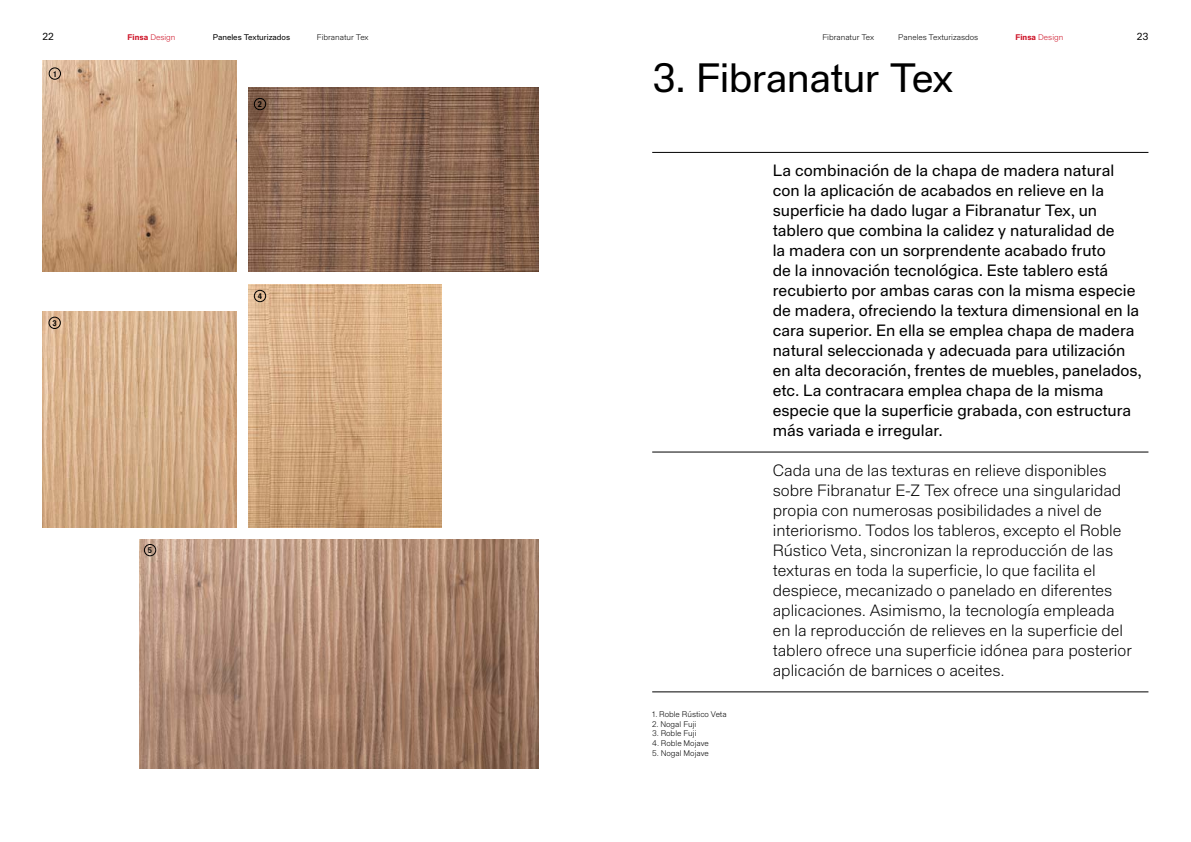
<style>
.page{position:relative;width:1191px;height:842px;background:#fff}
.page>*{position:absolute;margin:0;border:0;box-sizing:border-box;transform-origin:0 0}
.t1{font:40px "Staff Grotesk";letter-spacing:-.02em;color:#000}
.t2{font:16px/20px "Staff Grotesk";color:#000}
.t3{font:300 16px/20px "Staff Grotesk";color:#000}
.t4{font:10px "Staff Grotesk";color:#000}
.t5{font:300 8px "Staff Grotesk";color:#000}
.t6{font:300 8px "Staff Grotesk";color:#ce1428}
.t7{font:8px "Staff Grotesk";color:#000}
.t8{font:700 8px "Staff Grotesk";color:#000;scale:.88 1}
.s1{font-weight:700}
</style>
<div class="page">
<img style="left:43px;top:60px;width:193px;height:212px">
<img style="left:248px;top:87px;width:291px;height:185px">
<img style="left:248px;top:284px;width:194px;height:244px">
<img style="left:43px;top:311px;width:193px;height:217px">
<img style="left:139px;top:540px;width:400px;height:228px">
<div style="left:49px;top:67px;width:12px;height:13px;border:1px solid #000;border-radius:50%"></div>
<div style="left:48px;top:317px;width:13px;height:12px;border:1px solid #000;border-radius:50%"></div>
<div style="left:254px;top:98px;width:12px;height:12px;border:1px solid #000;border-radius:50%"></div>
<div style="left:254px;top:290px;width:12px;height:12px;border:1px solid #000;border-radius:50%"></div>
<div style="left:144px;top:544px;width:12px;height:12px;border:1px solid #000;border-radius:50%"></div>
<hr style="left:652px;top:152px;width:496px;height:1px;background:#000">
<hr style="left:652px;top:452px;width:496px;height:1px;background:#000">
<hr style="left:652px;top:692px;width:496px;height:1px;background:#000">
<p class="t4" style="left:43px;top:30px;width:13px">22</p>
<p class="t6" style="left:128px;top:32px;width:49px"><span class="s1">Finsa</span> Design</p>
<p class="t7" style="left:213px;top:32px;width:79px">Paneles Texturizados</p>
<p class="t5" style="left:898px;top:32px;width:82px">Paneles Texturizasdos</p>
<p class="t6" style="left:1015px;top:32px;width:49px"><span class="s1">Finsa</span> Design</p>
<p class="t4" style="left:1136px;top:30px;width:13px">23</p>
<p class="t8" style="left:53px;top:69px;width:5px">1</p>
<p class="t5" style="left:317px;top:32px;width:53px">Fibranatur Tex</p>
<p class="t5" style="left:822px;top:32px;width:53px">Fibranatur Tex</p>
<h1 class="t1" style="left:652px;top:53px;width:302px">3. Fibranatur Tex</h1>
<p class="t8" style="left:53px;top:318px;width:6px">3</p>
<p class="t8" style="left:148px;top:545px;width:6px">5</p>
<p class="t8" style="left:258px;top:99px;width:6px">2</p>
<p class="t8" style="left:258px;top:291px;width:6px">4</p>
<p class="t5" style="left:652px;top:709px;width:76px">1. Roble Rústico Veta</p>
<p class="t5" style="left:652px;top:719px;width:46px">2. Nogal Fuji</p>
<p class="t5" style="left:652px;top:729px;width:46px">3. Roble Fuji</p>
<p class="t5" style="left:652px;top:738px;width:58px">4. Roble Mojave</p>
<p class="t5" style="left:652px;top:748px;width:58px">5. Nogal Mojave</p>
<p class="t2" style="left:772px;top:160px;width:371px">La combinación de la chapa de madera natural con la aplicación de acabados en relieve en la superficie ha dado lugar a Fibranatur Tex, un tablero que combina la calidez y naturalidad de<br>la madera con un sorprendente acabado fruto<br>de la innovación tecnológica. Este tablero está recubierto por ambas caras con la misma especie de madera, ofreciendo la textura dimensional en la cara superior. En ella se emplea chapa de madera natural seleccionada y adecuada para utilización en alta decoración, frentes de muebles, panelados, etc. La contracara emplea chapa de la misma especie que la superficie grabada, con estructura más variada e irregular.</p>
<p class="t3" style="left:772px;top:460px;width:361px">Cada una de las texturas en relieve disponibles sobre Fibranatur E-Z Tex ofrece una singularidad propia con numerosas posibilidades a nivel de interiorismo. Todos los tableros, excepto el Roble Rústico Veta, sincronizan la reproducción de las texturas en toda la superficie, lo que facilita el despiece, mecanizado o panelado en diferentes aplicaciones. Asimismo, la tecnología empleada en la reproducción de relieves en la superficie del tablero ofrece una superficie idónea para posterior aplicación de barnices o aceites.</p>
</div>
